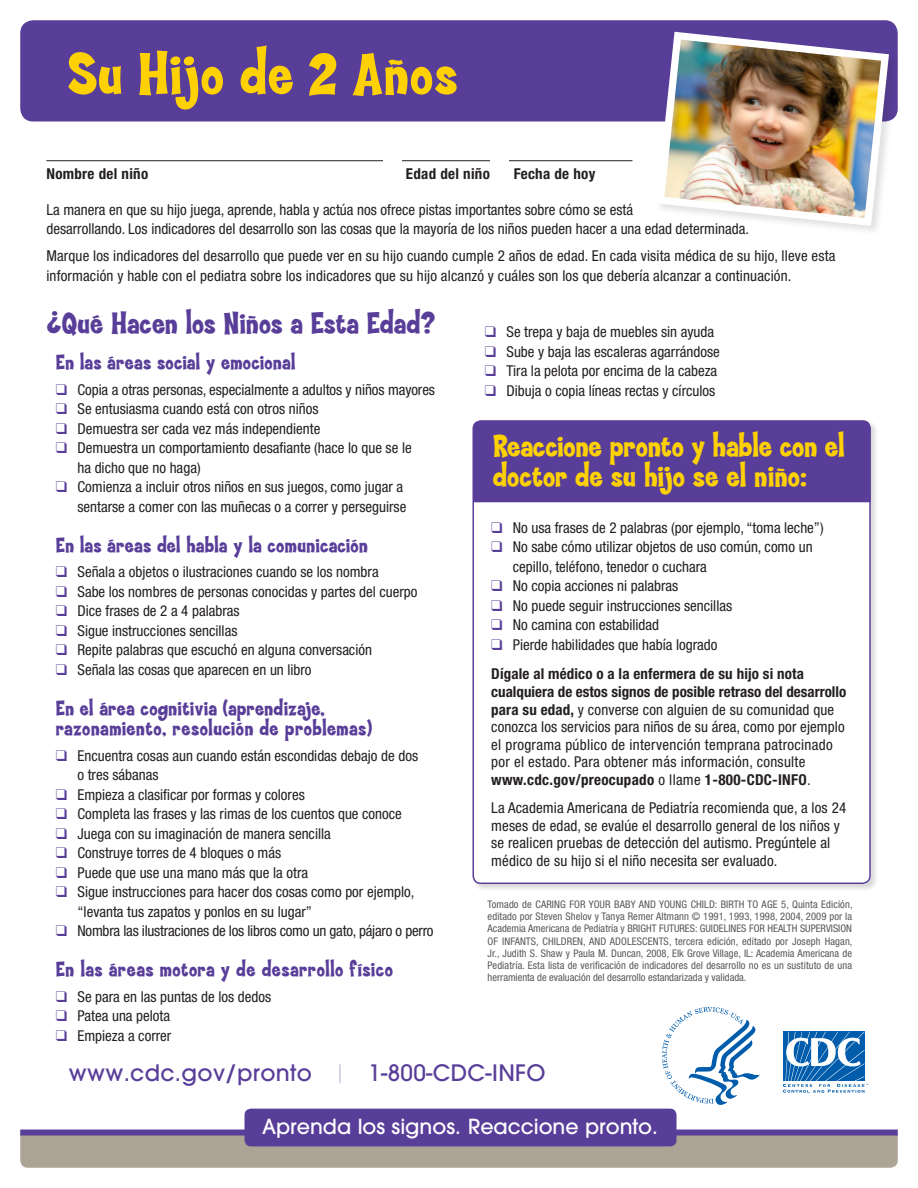
<style>
.page{position:relative;width:918px;height:1188px;background:#fff}
.page>*{position:absolute;margin:0;border:0;box-sizing:border-box;transform-origin:0 0}
.t1{font:800 61.5px "Coop";letter-spacing:.02em;color:#fed105}
.t2{font:800 32.25px/30px "Coop";letter-spacing:-.005em;color:#fed105}
.t3{font:800 31.5px "Coop";color:#593e99}
.t4{font:500 22.5px "Avant Garde";letter-spacing:.015em;color:#593e99}
.t5{font:800 21.75px/20px "Coop";letter-spacing:.015em;color:#593e99}
.t6{font:500 20.7px "Avant Garde";color:#fff}
.t7{font:condensed 15px/19.5px "Helvetica Neue";color:#231f20}
.t8{font:condensed 15px/17.7px "Helvetica Neue";letter-spacing:.02em;color:#231f20}
.t9{font:700 condensed 15px "Helvetica Neue";letter-spacing:.02em;color:#231f20}
.t10{font:condensed 10.5px/12.3px "Helvetica Neue";color:#57585a;text-align:justify}
.s1{color:#593e99}
.s2{font-weight:700}
.s3{font-weight:200;color:#9c8dc3}
</style>
<div class="page">
<div style="left:20px;top:20px;width:878px;height:102px;background:#593e99;border-radius:13px"></div>
<hr style="left:46px;top:160px;width:586px;height:1px;background:#231f20">
<div style="left:383px;top:155px;width:19px;height:13px;background:#fff"></div>
<div style="left:490px;top:155px;width:19px;height:12px;background:#fff"></div>
<div style="left:472px;top:419px;width:406px;height:473px;background:#231f20;opacity:.17"></div>
<div style="left:473px;top:420px;width:398px;height:464px;background:#fff;border-radius:8px"></div>
<div style="left:473px;top:420px;width:398px;height:82px;background:#593e99"></div>
<div style="left:473px;top:420px;width:398px;height:464px;border:2px solid #593e99;border-radius:8px"></div>
<div style="left:655px;top:30px;width:244px;height:206px;background:#231f20;opacity:.13"></div>
<svg style="left:656px;top:32px;width:233px;height:194px"></svg>
<img style="left:664px;top:40px;width:217px;height:178px">
<div style="left:20px;top:1136px;width:878px;height:32px;background:#ada496"></div>
<div style="left:20px;top:1130px;width:878px;height:6px;background:#593e99"></div>
<div style="left:245px;top:1109px;width:432px;height:37px;background:#593e99;border-radius:6px"></div>
<svg style="left:783px;top:1031px;width:82px;height:1px"></svg>
<svg style="left:783px;top:1032px;width:85px;height:61px"></svg>
<svg style="left:662px;top:1007px;width:98px;height:98px"></svg>
<p class="t1" style="left:68px;top:41px;width:392px">Su Hijo de 2 Años</p>
<p class="t9" style="left:46px;top:165px;width:103px">Nombre del niño</p>
<p class="t9" style="left:406px;top:165px;width:86px">Edad del niño</p>
<p class="t9" style="left:514px;top:165px;width:83px">Fecha de hoy</p>
<p class="t7" style="left:46px;top:200px;width:704px">La manera en que su hijo juega, aprende, habla y actúa nos ofrece pistas importantes sobre cómo se está<br>desarrollando. Los indicadores del desarrollo son las cosas que la mayoría de los niños pueden hacer a una edad determinada.</p>
<p class="t7" style="left:46px;top:246px;width:790px">Marque los indicadores del desarrollo que puede ver en su hijo cuando cumple 2 años de edad. En cada visita médica de su hijo, lleve esta información y hable con el pediatra sobre los indicadores que su hijo alcanzó y cuáles son los que debería alcanzar a continuación.</p>
<p class="t3" style="left:47px;top:306px;width:390px">¿Qué Hacen los Niños a Esta Edad?</p>
<p class="t5" style="left:56px;top:353px;width:241px">En las áreas social y emocional</p>
<p class="t7" style="left:56px;top:380px;width:381px"><span class="s1">❑</span> Copia a otras personas, especialmente a adultos y niños mayores</p>
<p class="t7" style="left:56px;top:399px;width:264px"><span class="s1">❑</span> Se entusiasma cuando está con otros niños</p>
<p class="t7" style="left:56px;top:419px;width:266px"><span class="s1">❑</span> Demuestra ser cada vez más independiente</p>
<p class="t7" style="left:78px;top:438px;width:336px;text-indent:-22px"><span class="s1">❑</span> Demuestra un comportamiento desafiante (hace lo que se le ha dicho que no haga)</p>
<p class="t7" style="left:56px;top:477px;width:352px;text-align:right"><span class="s1">❑</span> Comienza a incluir otros niños en sus juegos, como jugar a sentarse a comer con las muñecas o a correr y perseguirse</p>
<p class="t5" style="left:56px;top:536px;width:313px">En las áreas del habla y la comunicación</p>
<p class="t7" style="left:56px;top:562px;width:324px"><span class="s1">❑</span> Señala a objetos o ilustraciones cuando se los nombra</p>
<p class="t7" style="left:56px;top:582px;width:363px"><span class="s1">❑</span> Sabe los nombres de personas conocidas y partes del cuerpo</p>
<p class="t7" style="left:56px;top:601px;width:185px"><span class="s1">❑</span> Dice frases de 2 a 4 palabras</p>
<p class="t7" style="left:56px;top:621px;width:183px"><span class="s1">❑</span> Sigue instrucciones sencillas</p>
<p class="t7" style="left:56px;top:640px;width:318px"><span class="s1">❑</span> Repite palabras que escuchó en alguna conversación</p>
<p class="t7" style="left:56px;top:660px;width:257px"><span class="s1">❑</span> Señala las cosas que aparecen en un libro</p>
<p class="t5" style="left:56px;top:699px;width:318px">En el área cognitivia (aprendizaje, razonamiento, resolución de problemas)</p>
<p class="t7" style="left:78px;top:746px;width:342px;text-indent:-22px"><span class="s1">❑</span> Encuentra cosas aun cuando están escondidas debajo de dos o tres sábanas</p>
<p class="t7" style="left:56px;top:785px;width:250px"><span class="s1">❑</span> Empieza a clasificar por formas y colores</p>
<p class="t7" style="left:56px;top:804px;width:348px"><span class="s1">❑</span> Completa las frases y las rimas de los cuentos que conoce</p>
<p class="t7" style="left:56px;top:824px;width:276px"><span class="s1">❑</span> Juega con su imaginación de manera sencilla</p>
<p class="t7" style="left:56px;top:843px;width:227px"><span class="s1">❑</span> Construye torres de 4 bloques o más</p>
<p class="t7" style="left:56px;top:863px;width:254px"><span class="s1">❑</span> Puede que use una mano más que la otra</p>
<p class="t7" style="left:78px;top:882px;width:338px;text-indent:-22px"><span class="s1">❑</span> Sigue instrucciones para hacer dos cosas como por ejemplo, “levanta tus zapatos y ponlos en su lugar”</p>
<p class="t7" style="left:56px;top:921px;width:379px"><span class="s1">❑</span> Nombra las ilustraciones de los libros como un gato, pájaro o perro</p>
<p class="t5" style="left:56px;top:960px;width:339px">En las áreas motora y de desarrollo físico</p>
<p class="t7" style="left:56px;top:987px;width:217px"><span class="s1">❑</span> Se para en las puntas de los dedos</p>
<p class="t7" style="left:56px;top:1006px;width:116px"><span class="s1">❑</span> Patea una pelota</p>
<p class="t7" style="left:56px;top:1026px;width:117px"><span class="s1">❑</span> Empieza a correr</p>
<p class="t7" style="left:485px;top:322px;width:231px"><span class="s1">❑</span> Se trepa y baja de muebles sin ayuda</p>
<p class="t7" style="left:485px;top:342px;width:236px"><span class="s1">❑</span> Sube y baja las escaleras agarrándose</p>
<p class="t7" style="left:485px;top:361px;width:234px"><span class="s1">❑</span> Tira la pelota por encima de la cabeza</p>
<p class="t7" style="left:485px;top:381px;width:232px"><span class="s1">❑</span> Dibuja o copia líneas rectas y círculos</p>
<p class="t2" style="left:493px;top:432px;width:354px">Reaccione pronto y hable con el doctor de su hijo se el niño:</p>
<p class="t7" style="left:491px;top:518px;width:334px"><span class="s1">❑</span> No usa frases de 2 palabras (por ejemplo, “toma leche”)</p>
<p class="t7" style="left:513px;top:537px;width:301px;text-indent:-22px"><span class="s1">❑</span> No sabe cómo utilizar objetos de uso común, como un cepillo, teléfono, tenedor o cuchara</p>
<p class="t7" style="left:491px;top:576px;width:189px"><span class="s1">❑</span> No copia acciones ni palabras</p>
<p class="t7" style="left:491px;top:596px;width:242px"><span class="s1">❑</span> No puede seguir instrucciones sencillas</p>
<p class="t7" style="left:491px;top:615px;width:169px"><span class="s1">❑</span> No camina con estabilidad</p>
<p class="t7" style="left:491px;top:635px;width:228px"><span class="s1">❑</span> Pierde habilidades que había logrado</p>
<p class="t8" style="left:491px;top:665px;width:357px"><span class="s2">Dígale al médico o a la enfermera de su hijo si nota cualquiera de estos signos de posible retraso del desarrollo para su edad,</span> y converse con alguien de su comunidad que conozca los servicios para niños de su área, como por ejemplo el programa público de intervención temprana patrocinado por el estado. Para obtener más información, consulte <span class="s2">www.cdc.gov/preocupado</span> o llame <span class="s2">1-800-CDC-INFO</span>.</p>
<p class="t7" style="left:491px;top:799px;width:356px;line-height:17.7px">La Academia Americana de Pediatría recomienda que, a los 24 meses de edad, se evalúe el desarrollo general de los niños y se realicen pruebas de detección del autismo. Pregúntele al médico de su hijo si el niño necesita ser evaluado.</p>
<p class="t10" style="left:488px;top:898px;width:366px">Tomado de CARING FOR YOUR BABY AND YOUNG CHILD: BIRTH TO AGE 5, Quinta Edición, editado por Steven Shelov y Tanya Remer Altmann © 1991, 1993, 1998, 2004, 2009 por la Academia Americana de Pediatría y BRIGHT FUTURES: GUIDELINES FOR HEALTH SUPERVISION OF INFANTS, CHILDREN, AND ADOLESCENTS, tercera edición, editado por Joseph Hagan, Jr., Judith S. Shaw y Paula M. Duncan, 2008, Elk Grove Village, IL: Academia Americana de Pediatría. Esta lista de verificación de indicadores del desarrollo no es un sustituto de una herramienta de evaluación del desarrollo estandarizada y validada.</p>
<p class="t4" style="left:69px;top:1059px;width:478px">www.cdc.gov/pronto <span class="s3">|</span> 1-800-CDC-INFO</p>
<p class="t6" style="left:262px;top:1114px;width:397px">Aprenda los signos. Reaccione pronto.</p>
</div>
